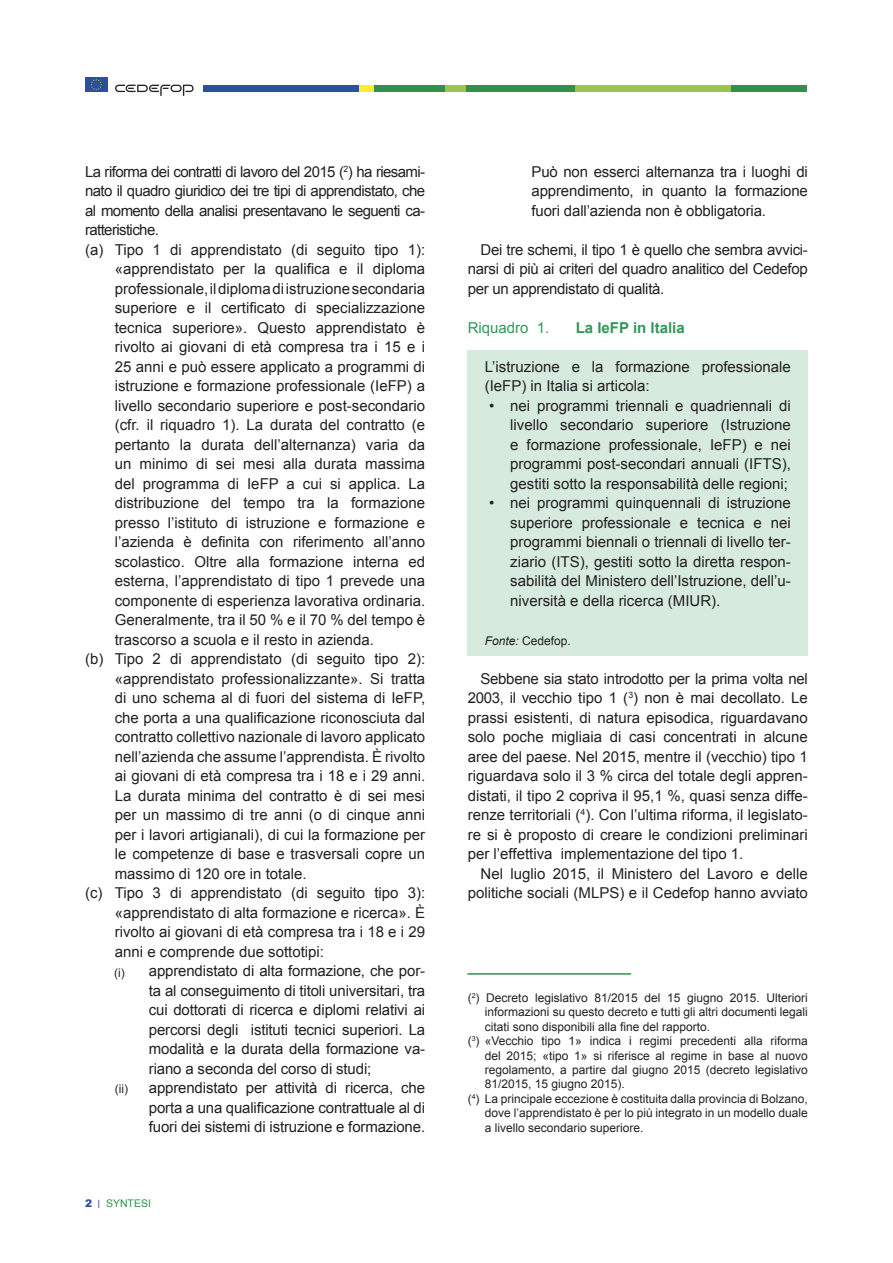
<style>
.page{position:relative;width:893px;height:1263px;background:#fff}
.page>*{position:absolute;margin:0;border:0;box-sizing:border-box;transform-origin:0 0}
.Box{font:15px/19.5px "Arial";color:#231f20;text-align:justify}
.t1{font:700 15px "Arial";color:#319759}
.t2{font:15px "Arial";color:#319759}
.Footnotes{font:12px/14.4px "Arial";color:#231f20;text-align:justify}
.Box-2{font:12px "Arial";color:#231f20}
.Source{font:12px "Arial";color:#231f20}
.t3{font:10.5px "Arial";color:#30914f}
.s1{font-weight:900;color:#2e4f9e}
.s2{font-size:8.7px;color:#2e4f9e}
.s3{font-style:italic}
</style>
<div class="page">
<div style="left:468px;top:350px;width:340px;height:305px;background:#d6eade"></div>
<div style="left:85px;top:77px;width:22px;height:15px;background:#2e4f9e"></div>
<svg style="left:91px;top:79px;width:11px;height:11px"></svg>
<svg style="left:115px;top:85px;width:79px;height:11px"></svg>
<div style="left:203px;top:85px;width:179px;height:7px;background:#2e4f9e"></div>
<div style="left:365px;top:85px;width:442px;height:7px;background:#30914f"></div>
<div style="left:360px;top:85px;width:14px;height:7px;background:#fff029"></div>
<div style="left:445px;top:85px;width:20px;height:7px;background:#9cc44d"></div>
<div style="left:575px;top:85px;width:156px;height:7px;background:#9cc44d"></div>
<hr style="left:467px;top:973px;width:164px;height:2px;background:#30914f">
<p class="Box" style="left:85px;top:162px;width:342px">La riforma dei contratti di lavoro del 2015 (<sup>2</sup>) ha riesami&shy;nato il quadro giuridico dei tre tipi di apprendistato, che al momento della analisi presentavano le seguenti ca&shy;ratteristiche.</p>
<p class="Box" style="left:115px;top:240px;width:312px;text-indent:-30px">(a) Tipo 1 di apprendistato (di seguito tipo 1): «apprendistato per la qualifica e il diploma professionale, il diploma di istruzione secondaria superiore e il certificato di specializzazione tecnica superiore». Questo apprendistato è rivolto ai giovani di età compresa tra i 15 e i 25 anni e può essere applicato a programmi di istruzione e formazione professionale (IeFP) a livello secondario superiore e post-secondario (cfr. il riquadro 1). La durata del contratto (e pertanto la durata dell’alternanza) varia da un minimo di sei mesi alla durata massima del programma di IeFP a cui si applica. La distribuzione del tempo tra la formazione presso l’istituto di istruzione e formazione e l’azienda è definita con riferimento all’anno scolastico. Oltre alla formazione interna ed esterna, l’apprendistato di tipo 1 prevede una componente di esperienza lavorativa ordinaria.<br>Generalmente, tra il 50 % e il 70 % del tempo è trascorso a scuola e il resto in azienda.</p>
<p class="Box" style="left:115px;top:649px;width:312px;text-indent:-30px">(b) Tipo 2 di apprendistato (di seguito tipo 2): «apprendistato professionalizzante». Si tratta di uno schema al di fuori del sistema di IeFP, che porta a una qualificazione riconosciuta dal contratto collettivo nazionale di lavoro applicato nell’azienda che assume l’apprendista. È rivolto ai giovani di età compresa tra i 18 e i 29 anni.<br>La durata minima del contratto è di sei mesi per un massimo di tre anni (o di cinque anni per i lavori artigianali), di cui la formazione per le competenze di base e trasversali copre un massimo di 120 ore in totale.</p>
<p class="Box" style="left:115px;top:883px;width:312px;text-indent:-30px">(c) Tipo 3 di apprendistato (di seguito tipo 3): «apprendistato di alta formazione e ricerca». È rivolto ai giovani di età compresa tra i 18 e i 29 anni e comprende due sottotipi:</p>
<p class="Box" style="left:149px;top:961px;width:278px">apprendistato di alta formazione, che por&shy;ta al conseguimento di titoli universitari, tra cui dottorati di ricerca e diplomi relativi ai percorsi degli istituti tecnici superiori. La modalità e la durata della formazione va&shy;riano a seconda del corso di studi;</p>
<p class="Box" style="left:149px;top:1078px;width:278px">apprendistato per attività di ricerca, che porta a una qualificazione contrattuale al di fuori dei sistemi di istruzione e formazione.</p>
<p class="Source" style="left:114px;top:964px;width:12px">(i)</p>
<p class="Source" style="left:115px;top:1081px;width:15px">(ii)</p>
<p class="t3" style="left:85px;top:1197px;width:67px"><span class="s1">2</span> <span class="s2">|</span> SYNTESI</p>
<p class="Box" style="left:531px;top:162px;width:278px">Può non esserci alternanza tra i luoghi di apprendimento, in quanto la formazione fuori dall’azienda non è obbligatoria.</p>
<p class="Box" style="left:468px;top:240px;width:342px;text-indent:13px">Dei tre schemi, il tipo 1 è quello che sembra avvici&shy;narsi di più ai criteri del quadro analitico del Cedefop per un apprendistato di qualità.</p>
<p class="t2" style="left:468px;top:318px;width:83px">Riquadro 1.</p>
<p class="t1" style="left:576px;top:317px;width:110px">La IeFP in Italia</p>
<p class="Box" style="left:485px;top:357px;width:308px">L’istruzione e la formazione professionale (IeFP) in Italia si articola:</p>
<p class="Box" style="left:510px;top:396px;width:282px;text-indent:-21px">• nei programmi triennali e quadriennali di livello secondario superiore (Istruzione e formazione professionale, IeFP) e nei programmi post-secondari annuali (IFTS), gestiti sotto la responsabilità delle regioni;</p>
<p class="Box" style="left:510px;top:493px;width:282px;text-indent:-21px">• nei programmi quinquennali di istruzione superiore professionale e tecnica e nei programmi biennali o triennali di livello ter&shy;ziario (ITS), gestiti sotto la diretta respon&shy;sabilità del Ministero dell’Istruzione, dell’u&shy;niversità e della ricerca (MIUR).</p>
<p class="Box-2" style="left:485px;top:633px;width:88px"><span class="s3">Fonte:</span> Cedefop.</p>
<p class="Box" style="left:468px;top:669px;width:342px;text-indent:13px">Sebbene sia stato introdotto per la prima volta nel 2003, il vecchio tipo 1 (<sup>3</sup>) non è mai decollato. Le prassi esistenti, di natura episodica, riguardavano solo poche migliaia di casi concentrati in alcune aree del paese. Nel 2015, mentre il (vecchio) tipo 1 riguardava solo il 3 % circa del totale degli appren&shy;distati, il tipo 2 copriva il 95,1 %, quasi senza diffe&shy;renze territoriali (<sup>4</sup>). Con l’ultima riforma, il legislato&shy;re si è proposto di creare le condizioni preliminari per l’effettiva implementazione del tipo 1.</p>
<p class="Box" style="left:468px;top:864px;width:342px;text-align:right">Nel luglio 2015, il Ministero del Lavoro e delle politiche sociali (MLPS) e il Cedefop hanno avviato</p>
<p class="Footnotes" style="left:485px;top:991px;width:325px;text-indent:-17px">(<sup>2</sup>) Decreto legislativo 81/2015 del 15 giugno 2015. Ulteriori informazioni su questo decreto e tutti gli altri documenti legali citati sono disponibili alla fine del rapporto.</p>
<p class="Footnotes" style="left:485px;top:1034px;width:325px;text-indent:-17px">(<sup>3</sup>) «Vecchio tipo 1» indica i regimi precedenti alla riforma del 2015; «tipo 1» si riferisce al regime in base al nuovo regolamento, a partire dal giugno 2015 (decreto legislativo 81/2015, 15 giugno 2015).</p>
<p class="Footnotes" style="left:485px;top:1091px;width:325px;text-indent:-17px">(<sup>4</sup>) La principale eccezione è costituita dalla provincia di Bolzano, dove l’apprendistato è per lo più integrato in un modello duale a livello secondario superiore.</p>
</div>
